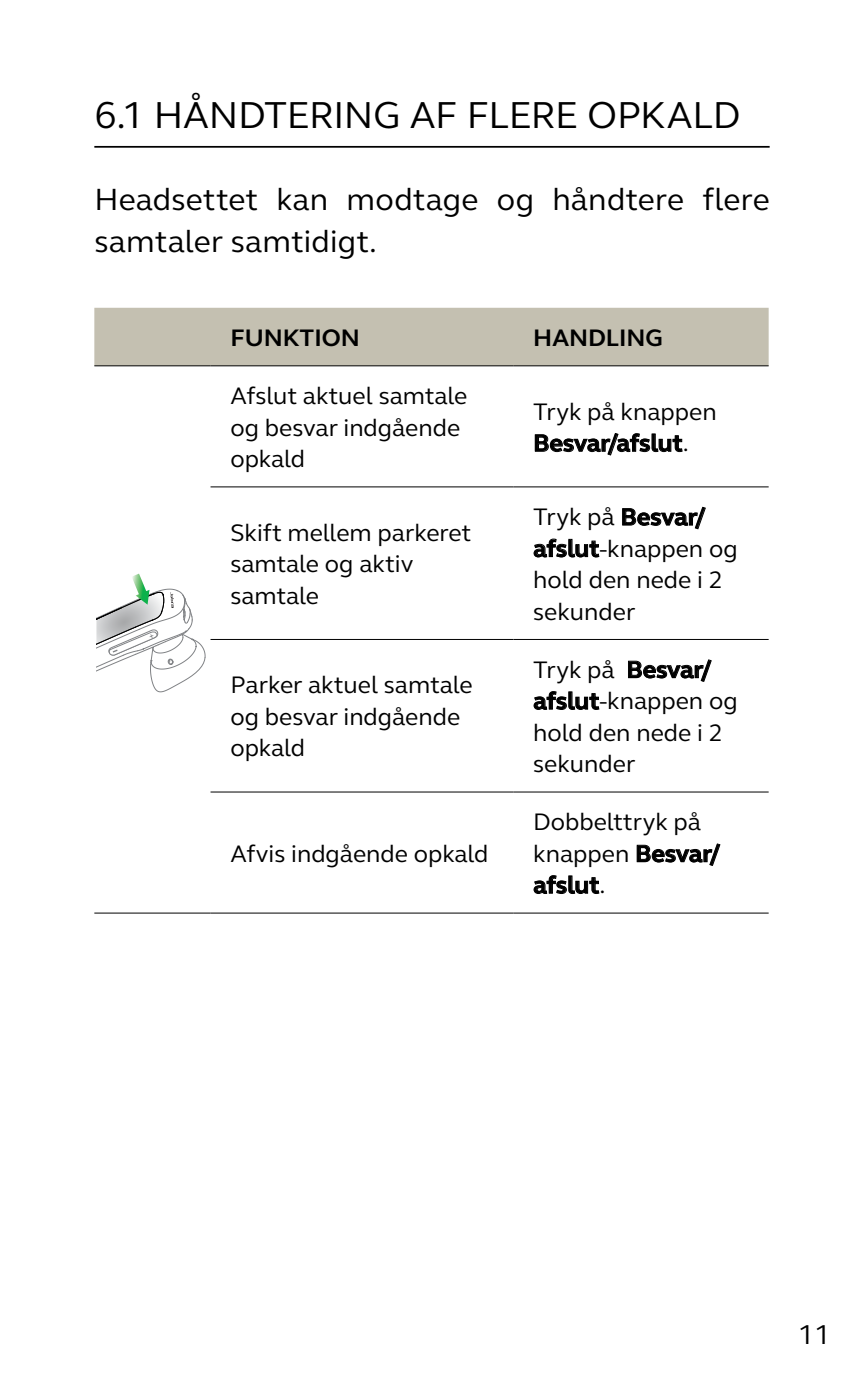
<style>
.page{position:relative;width:864px;height:1389px;background:#fff}
.page>*{position:absolute;margin:0;border:0;box-sizing:border-box;transform-origin:0 0}
.t1{font:38.5px "GN Elliot";letter-spacing:-.01em;color:#000}
.t2{font:31.5px/42px "GN Elliot";letter-spacing:.005em;color:#000}
.t3{font:28px "GN Elliot";color:#000}
.t4{font:24.5px/31.5px "GN Elliot";color:#000}
.t5{font:700 24.5px "GN Elliot";color:#000}
.s1{font-weight:700}
</style>
<div class="page">
<hr style="left:94px;top:146px;width:675px;height:2px;background:#000">
<div style="left:94px;top:308px;width:674px;height:57px;background:#c4c0b1"></div>
<hr style="left:210px;top:486px;width:303px;height:1px;background:#000">
<hr style="left:513px;top:486px;width:255px;height:1px;background:#000">
<hr style="left:210px;top:639px;width:303px;height:1px;background:#000">
<hr style="left:513px;top:639px;width:255px;height:1px;background:#000">
<hr style="left:210px;top:791px;width:303px;height:2px;background:#000">
<hr style="left:513px;top:791px;width:255px;height:2px;background:#000">
<hr style="left:210px;top:912px;width:303px;height:2px;background:#000">
<hr style="left:94px;top:365px;width:116px;height:1px;background:#000">
<hr style="left:210px;top:365px;width:303px;height:1px;background:#000">
<hr style="left:513px;top:365px;width:255px;height:1px;background:#000">
<hr style="left:94px;top:912px;width:116px;height:2px;background:#000">
<hr style="left:513px;top:912px;width:255px;height:2px;background:#000">
<svg style="left:96px;top:574px;width:110px;height:119px"></svg>
<h1 class="t1" style="left:94px;top:89px;width:647px">6.1 HÅNDTERING AF FLERE OPKALD</h1>
<p class="t2" style="left:94px;top:177px;width:676px">Headsettet kan modtage og håndtere flere samtaler samtidigt.</p>
<p class="t5" style="left:230px;top:321px;width:131px">FUNKTION</p>
<p class="t5" style="left:533px;top:321px;width:131px">HANDLING</p>
<p class="t4" style="left:230px;top:379px;width:238px">Afslut aktuel samtale og besvar indgående opkald</p>
<p class="t4" style="left:230px;top:516px;width:242px">Skift mellem parkeret samtale og aktiv samtale</p>
<p class="t4" style="left:230px;top:669px;width:243px">Parker aktuel samtale og besvar indgående opkald</p>
<p class="t4" style="left:230px;top:837px;width:259px">Afvis indgående opkald</p>
<p class="t4" style="left:533px;top:395px;width:185px">Tryk på knappen<br><span class="s1">Besvar/afslut</span>.</p>
<p class="t4" style="left:533px;top:500px;width:206px">Tryk på <span class="s1">Besvar/ afslut</span>-knappen og hold den nede i 2 sekunder</p>
<p class="t4" style="left:533px;top:653px;width:206px">Tryk på <span class="s1">Besvar/ afslut</span>-knappen og hold den nede i 2 sekunder</p>
<p class="t4" style="left:533px;top:806px;width:188px">Dobbelttryk på knappen <span class="s1">Besvar/ afslut</span>.</p>
<p class="t3" style="left:797px;top:1316px;width:34px">11</p>
</div>
